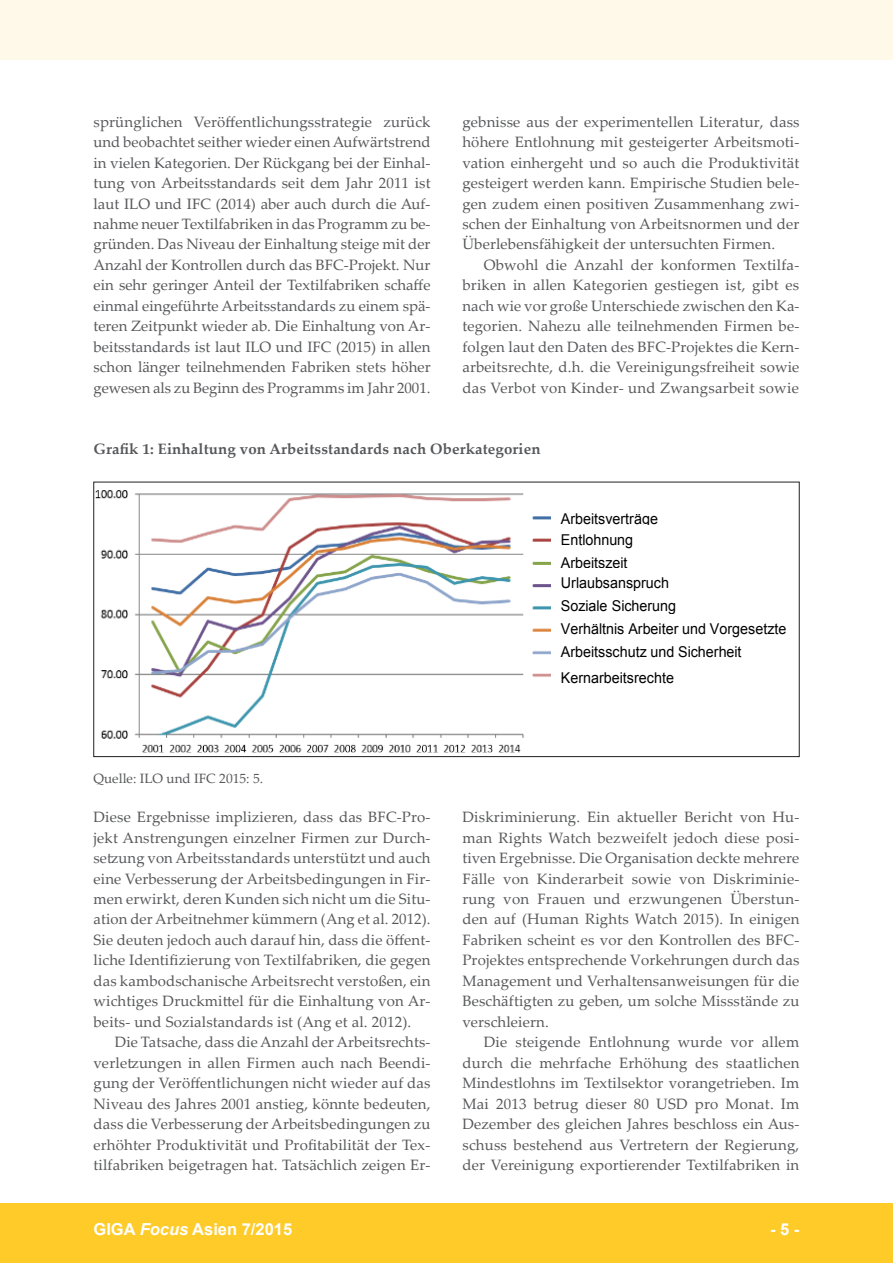
<style>
.page{position:relative;width:893px;height:1263px;background:#fff}
.page>*{position:absolute;margin:0;border:0;box-sizing:border-box;transform-origin:0 0}
.t1{font:700 16.5px "Arial";color:#fff}
.foc__text_fliesstext{font:15px/20.4px "Palatino Linotype";letter-spacing:.01em;color:#57585a;text-align:justify}
.foc__text_1__absatz{font:15px/20.4px "Palatino Linotype";letter-spacing:.01em;color:#57585a;text-align:justify}
.foc__tabelle_titel{font:700 15px "Palatino Linotype";letter-spacing:.01em;color:#57585a}
.t2{font:14.85px/21.1px "Arial";color:#000;scale:.96 1}
.foc__tabelle_quelle{font:13.5px "Palatino Linotype";color:#57585a}
.s1{font-style:italic}
</style>
<div class="page">
<div style="left:0;top:1203px;width:893px;height:60px;background:#fecb29"></div>
<div style="left:0;top:1px;width:893px;height:59px;background:#fef9e9"></div>
<img style="left:96px;top:490px;width:455px;height:263px">
<div style="left:94px;top:482px;width:705px;height:275px;border:1px solid #231f20"></div>
<p class="foc__text_fliesstext" style="left:94px;top:111px;width:339px">sprünglichen Veröffentlichungsstrategie zurück und beobachtet seither wieder einen Aufwärtstrend in vielen Kategorien. Der Rückgang bei der Einhal&shy;tung von Arbeitsstandards seit dem Jahr 2011 ist laut ILO und IFC (2014) aber auch durch die Auf&shy;nahme neuer Textilfabriken in das Programm zu be&shy;gründen. Das Niveau der Einhaltung steige mit der Anzahl der Kontrollen durch das BFC-Projekt. Nur ein sehr geringer Anteil der Textilfabriken schaffe einmal eingeführte Arbeitsstandards zu einem spä&shy;teren Zeitpunkt wieder ab. Die Einhaltung von Ar&shy;beitsstandards ist laut ILO und IFC (2015) in allen schon länger teilnehmenden Fabriken stets höher gewesen als zu Beginn des Programms im Jahr 2001.</p>
<p class="foc__text_fliesstext" style="left:462px;top:111px;width:339px">gebnisse aus der experimentellen Literatur, dass höhere Entlohnung mit gesteigerter Arbeitsmoti&shy;vation einhergeht und so auch die Produktivität gesteigert werden kann. Empirische Studien bele&shy;gen zudem einen positiven Zusammenhang zwi&shy;schen der Einhaltung von Arbeitsnormen und der Überlebensfähigkeit der untersuchten Firmen.</p>
<p class="foc__text_fliesstext" style="left:462px;top:254px;width:338px;text-indent:21px">Obwohl die Anzahl der konformen Textilfa&shy;briken in allen Kategorien gestiegen ist, gibt es nach wie vor große Unterschiede zwischen den Ka&shy;tegorien. Nahezu alle teilnehmenden Firmen be&shy;folgen laut den Daten des BFC-Projektes die Kern&shy;arbeitsrechte, d.h. die Vereinigungsfreiheit sowie das Verbot von Kinder- und Zwangsarbeit sowie</p>
<p class="foc__tabelle_titel" style="left:94px;top:438px;width:448px">Grafik 1: Einhaltung von Arbeitsstandards nach Oberkategorien</p>
<p class="t2" style="left:561px;top:508px;width:103px">Arbeitsverträge<br>Entlohnung</p>
<p class="t2" style="left:561px;top:553px;width:114px;line-height:19.8px">Arbeitszeit<br>Urlaubsanspruch</p>
<p class="t2" style="left:561px;top:595px;width:121px">Soziale Sicherung</p>
<p class="t2" style="left:561px;top:638px;width:190px;line-height:26.4px">Arbeitsschutz und Sicherheit<br>Kernarbeitsrechte</p>
<p class="t2" style="left:561px;top:618px;width:236px">Verhältnis Arbeiter und Vorgesetzte</p>
<p class="foc__tabelle_quelle" style="left:94px;top:769px;width:171px">Quelle: ILO und IFC 2015: 5.</p>
<p class="foc__text_1__absatz" style="left:94px;top:806px;width:339px">Diese Ergebnisse implizieren, dass das BFC-Pro&shy;jekt Anstrengungen einzelner Firmen zur Durch&shy;setzung von Arbeitsstandards unterstützt und auch eine Verbesserung der Arbeitsbedingungen in Fir&shy;men erwirkt, deren Kunden sich nicht um die Situ&shy;ation der Arbeitnehmer kümmern (Ang et al. 2012).<br>Sie deuten jedoch auch darauf hin, dass die öffent&shy;liche Identifizierung von Textilfabriken, die gegen das kambodschanische Arbeitsrecht verstoßen, ein wichtiges Druckmittel für die Einhaltung von Ar&shy;beits- und Sozialstandards ist (Ang et al. 2012).</p>
<p class="foc__text_fliesstext" style="left:94px;top:1031px;width:338px;text-indent:21px">Die Tatsache, dass die Anzahl der Arbeitsrechts&shy;verletzungen in allen Firmen auch nach Beendi&shy;gung der Veröffentlichungen nicht wieder auf das Niveau des Jahres 2001 anstieg, könnte bedeuten, dass die Verbesserung der Arbeitsbedingungen zu erhöhter Produktivität und Profitabilität der Tex&shy;tilfabriken beigetragen hat. Tatsächlich zeigen Er-</p>
<p class="foc__text_fliesstext" style="left:462px;top:806px;width:339px">Diskriminierung. Ein aktueller Bericht von Hu&shy;man Rights Watch bezweifelt jedoch diese posi&shy;tiven Ergebnisse. Die Organisation deckte mehrere Fälle von Kinderarbeit sowie von Diskriminie&shy;rung von Frauen und erzwungenen Überstun&shy;den auf (Human Rights Watch 2015). In einigen Fabriken scheint es vor den Kontrollen des BFC-Projektes entsprechende Vorkehrungen durch das Management und Verhaltensanweisungen für die Beschäftigten zu geben, um solche Missstände zu verschleiern.</p>
<p class="foc__text_fliesstext" style="left:462px;top:1031px;width:339px;text-indent:21px">Die steigende Entlohnung wurde vor allem durch die mehrfache Erhöhung des staatlichen Mindestlohns im Textilsektor vorangetrieben. Im Mai 2013 betrug dieser 80 USD pro Monat. Im Dezember des gleichen Jahres beschloss ein Aus&shy;schuss bestehend aus Vertretern der Regierung, der Vereinigung exportierender Textilfabriken in</p>
<p class="t1" style="left:94px;top:1218px;width:200px">GIGA <span class="s1">Focus</span> Asien 7/2015</p>
<p class="t1" style="left:770px;top:1218px;width:31px">- 5 -</p>
</div>
